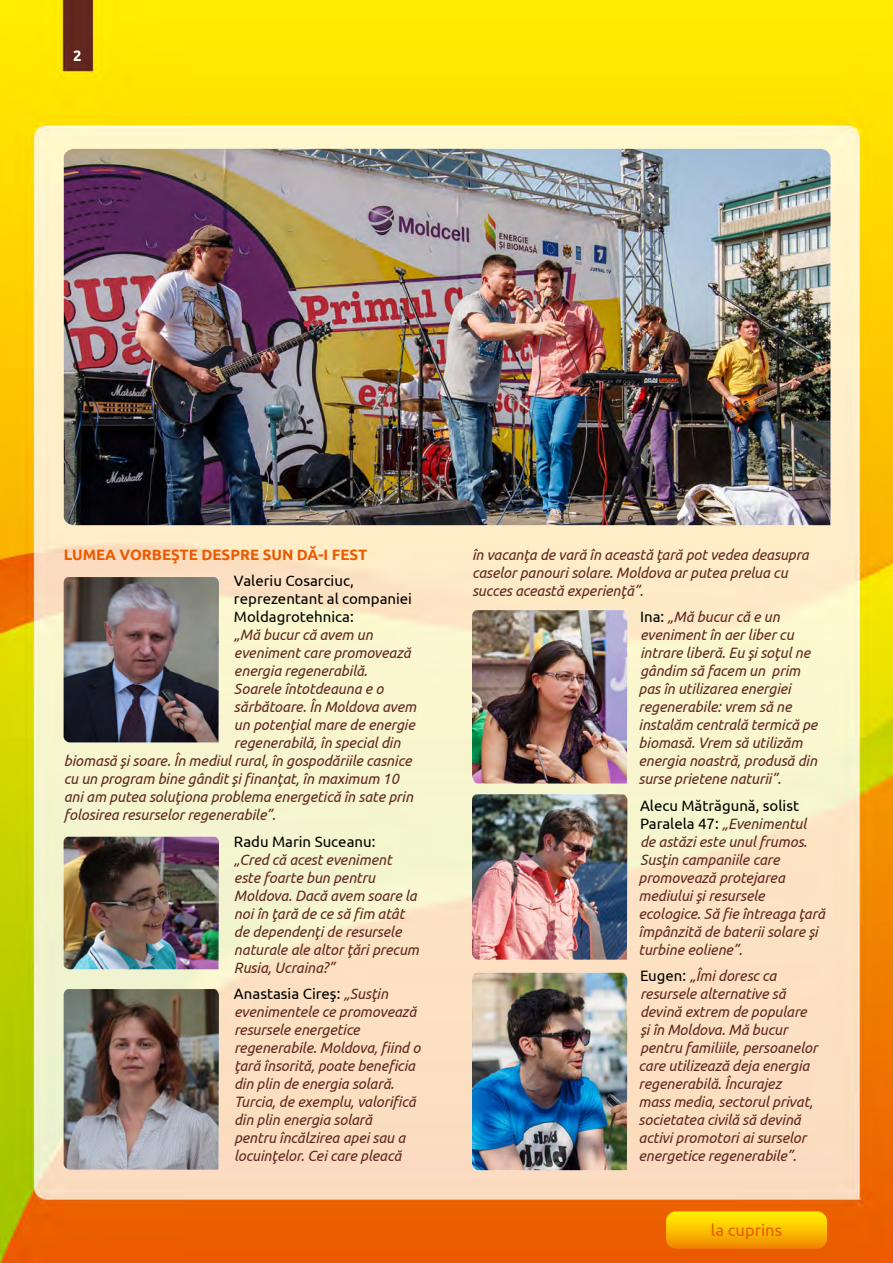
<style>
.page{position:relative;width:893px;height:1263px;background:#fff}
.page>*{position:absolute;margin:0;border:0;box-sizing:border-box;transform-origin:0 0}
.t1{font:16.5px "Ubuntu";color:#eb5a00}
.t2{font:italic 15px/18px "Ubuntu";letter-spacing:-.005em;color:#62271f}
.t3{font:15px/18px "Ubuntu";color:#000}
.t4{font:700 15px "Ubuntu";color:#eb5a00}
.t5{font:700 15px "Ubuntu";color:#fff}
.s1{font-style:normal;color:#000}
</style>
<div class="page">
<img style="left:0;top:0;width:893px;height:1263px">
<svg style="left:666px;top:1211px;width:161px;height:38px"></svg>
<img style="left:64px;top:149px;width:766px;height:376px">
<img style="left:64px;top:577px;width:155px;height:165px">
<img style="left:64px;top:837px;width:155px;height:132px">
<img style="left:64px;top:989px;width:155px;height:181px">
<img style="left:472px;top:610px;width:155px;height:173px">
<img style="left:472px;top:794px;width:155px;height:166px">
<img style="left:472px;top:973px;width:155px;height:197px">
<p class="t5" style="left:73px;top:47px;width:10px">2</p>
<p class="t4" style="left:64px;top:545px;width:305px">LUMEA VORBEŞTE DESPRE SUN DĂ-I FEST</p>
<p class="t3" style="left:234px;top:571px;width:180px">Valeriu Cosarciuc, reprezentant al companiei<br>Moldagrotehnica:</p>
<p class="t2" style="left:234px;top:625px;width:140px">„Mă bucur că avem un</p>
<p class="t2" style="left:234px;top:643px;width:178px">eveniment care promovează</p>
<p class="t2" style="left:234px;top:661px;width:135px">energia regenerabilă.</p>
<p class="t2" style="left:234px;top:679px;width:151px">Soarele întotdeauna e o</p>
<p class="t2" style="left:234px;top:697px;width:184px">sărbătoare. În Moldova avem</p>
<p class="t2" style="left:234px;top:715px;width:182px">un potenţial mare de energie</p>
<p class="t2" style="left:234px;top:733px;width:168px">regenerabilă, în special din</p>
<p class="t2" style="left:64px;top:751px;width:349px">biomasă şi soare. În mediul rural, în gospodăriile casnice</p>
<p class="t2" style="left:64px;top:769px;width:337px">cu un program bine gândit şi finanţat, în maximum 10</p>
<p class="t2" style="left:64px;top:787px;width:351px">ani am putea soluţiona problema energetică în sate prin</p>
<p class="t2" style="left:64px;top:805px;width:213px">folosirea resurselor regenerabile”.</p>
<p class="t3" style="left:234px;top:832px;width:143px">Radu Marin Suceanu:</p>
<p class="t2" style="left:234px;top:850px;width:186px">„Cred că acest eveniment este foarte bun pentru<br>Moldova. Dacă avem soare la noi în ţară de ce să fim atât de dependenţi de resursele naturale ale altor ţări precum<br>Rusia, Ucraina?”</p>
<p class="t2" style="left:234px;top:984px;width:188px"><span class="s1">Anastasia Cireş:</span> „Susţin evenimentele ce promovează resursele energetice regenerabile. Moldova, fiind o ţară însorită, poate beneficia din plin de energia solară.<br>Turcia, de exemplu, valorifică din plin energia solară<br>pentru încălzirea apei sau a locuinţelor. Cei care pleacă</p>
<p class="t2" style="left:472px;top:545px;width:338px">în vacanţa de vară în această ţară pot vedea deasupra caselor panouri solare. Moldova ar putea prelua cu succes această experienţă”.</p>
<p class="t2" style="left:638px;top:607px;width:180px"><span class="s1">Ina:</span> „Mă bucur că e un eveniment în aer liber cu intrare liberă. Eu şi soţul ne gândim să facem un prim pas în utilizarea energiei regenerabile: vrem să ne instalăm centrală termică pe biomasă. Vrem să utilizăm energia noastră, produsă din surse prietene naturii”.</p>
<p class="t2" style="left:638px;top:796px;width:188px"><span class="s1">Alecu Mătrăgună, solist<br>Paralela 47:</span> „Evenimentul<br>de astăzi este unul frumos.<br>Susţin campaniile care promovează protejarea mediului şi resursele ecologice. Să fie întreaga ţară împânzită de baterii solare şi turbine eoliene”.</p>
<p class="t2" style="left:638px;top:966px;width:180px"><span class="s1">Eugen:</span> „Îmi doresc ca resursele alternative să devină extrem de populare şi în Moldova. Mă bucur pentru familiile, persoanelor care utilizează deja energia regenerabilă. Încurajez<br>mass media, sectorul privat, societatea civilă să devină activi promotori ai surselor energetice regenerabile”.</p>
<p class="t1" style="left:711px;top:1220px;width:73px">la cuprins</p>
</div>
